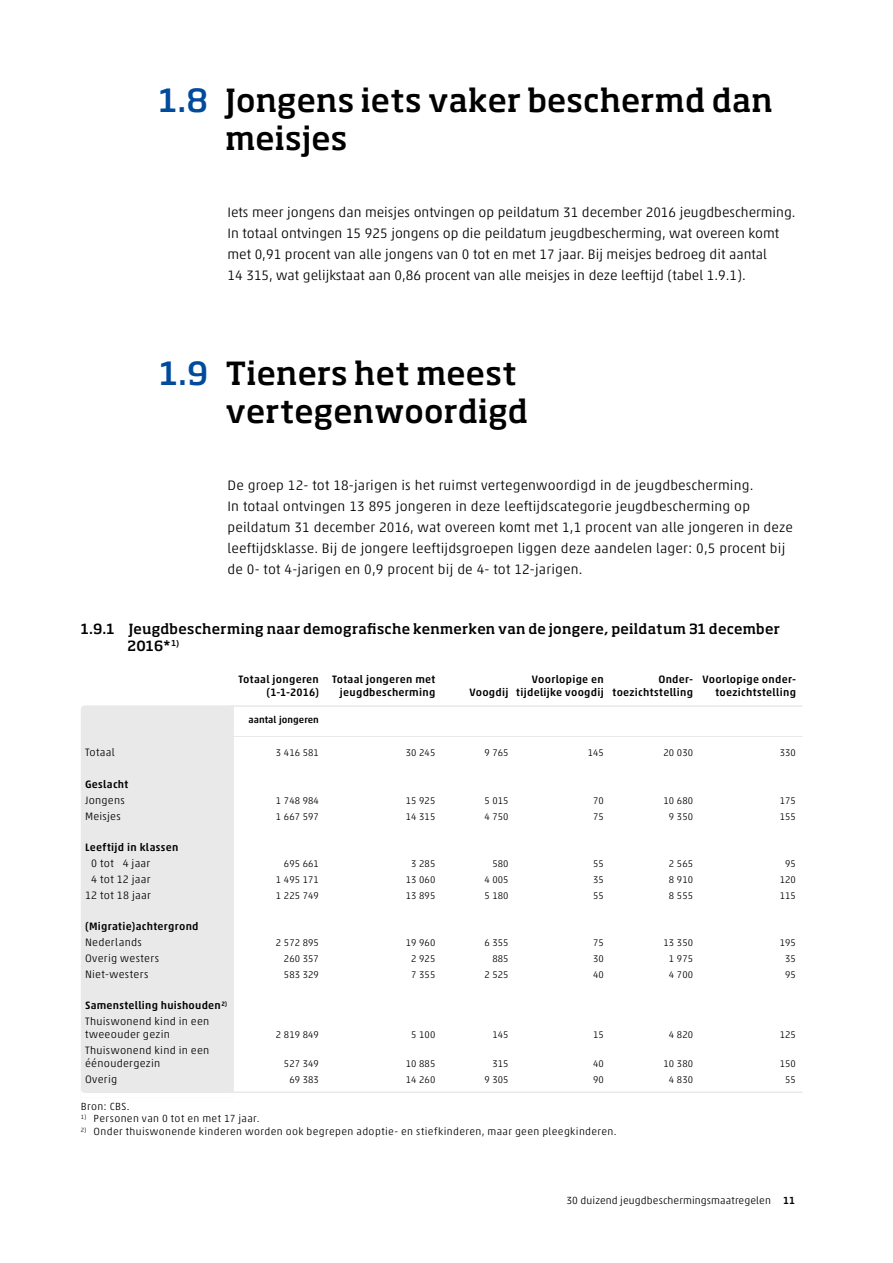
<style>
.page{position:relative;width:893px;height:1263px;background:#fff}
.page>*{position:absolute;margin:0;border:0;box-sizing:border-box;transform-origin:0 0}
.t1{font:500 31.5px/37.5px "Soho Pro";letter-spacing:.005em;color:#000}
.t2{font:300 13.8px/21px "Akko Pro";letter-spacing:.01em;color:#000}
.t3{font:500 13.8px/16.6px "Soho Pro";letter-spacing:.015em;color:#000}
.t4{font:500 10.8px/13px "Akko Pro";letter-spacing:.025em;color:#000;text-align:right}
.t5{font:300 10.8px/13px "Akko Pro";letter-spacing:.025em;color:#000}
.t6{font:300 10.5px "Akko Pro";letter-spacing:.035em;color:#000}
.t7{font:300 10.5px "Akko Pro";letter-spacing:.01em;color:#000}
.t8{font:300 9.75px "Akko Pro";letter-spacing:.005em;color:#000}
.t9{font:500 9.75px "Akko Pro";letter-spacing:.005em;color:#000}
.s1{color:#004b9c}
.s2{font-weight:300}
.s3{font-weight:500}
</style>
<div class="page">
<div style="left:81px;top:711px;width:153px;height:382px;background:#e9e9e9"></div>
<div style="left:85px;top:705px;width:149px;height:6px;background:#e9e9e9"></div>
<svg style="left:81px;top:705px;width:4px;height:6px"></svg>
<hr style="left:230px;top:705px;width:572px;height:2px;background:#e9e9e9">
<hr style="left:234px;top:736px;width:568px;height:1px;background:#e9e9e9">
<svg style="left:81px;top:1089px;width:4px;height:4px"></svg>
<hr style="left:230px;top:1091px;width:572px;height:2px;background:#e9e9e9">
<h1 class="t1" style="left:225px;top:80px;width:549px;text-indent:-66px"><span class="s1">1.8</span> Jongens iets vaker beschermd dan meisjes</h1>
<p class="t2" style="left:227px;top:202px;width:569px">Iets meer jongens dan meisjes ontvingen op peildatum 31 december 2016 jeugdbescherming.<br>In totaal ontvingen 15 925 jongens op die peildatum jeugdbescherming, wat overeen komt met 0,91 procent van alle jongens van 0 tot en met 17 jaar. Bij meisjes bedroeg dit aantal<br>14 315, wat gelijkstaat aan 0,86 procent van alle meisjes in deze leeftijd (tabel 1.9.1).</p>
<h1 class="t1" style="left:225px;top:353px;width:304px;text-indent:-66px"><span class="s1">1.9</span> Tieners het meest vertegenwoordigd</h1>
<p class="t2" style="left:227px;top:475px;width:567px">De groep 12- tot 18-jarigen is het ruimst vertegenwoordigd in de jeugdbescherming.<br>In totaal ontvingen 13 895 jongeren in deze leeftijdscategorie jeugdbescherming op peildatum 31 december 2016, wat overeen komt met 1,1 procent van alle jongeren in deze leeftijdsklasse. Bij de jongere leeftijdsgroepen liggen deze aandelen lager: 0,5 procent bij de 0- tot 4-jarigen en 0,9 procent bij de 4- tot 12-jarigen.</p>
<p class="t3" style="left:128px;top:620px;width:654px;text-indent:-47px">1.9.1 Jeugdbescherming naar demografische kenmerken van de jongere, peildatum 31 december<br>2016*<sup>1)</sup></p>
<p class="t4" style="left:239px;top:673px;width:82px">Totaal jongeren (1-1-2016)</p>
<p class="t4" style="left:332px;top:673px;width:105px">Totaal jongeren met jeugdbescherming</p>
<p class="t4" style="left:516px;top:673px;width:89px">Voorlopige en tijdelijke voogdij</p>
<p class="t4" style="left:612px;top:673px;width:82px">Onder&shy;toezichtstelling</p>
<p class="t4" style="left:702px;top:673px;width:95px">Voorlopige onder&shy;toezichtstelling</p>
<p class="t4" style="left:469px;top:686px;width:41px">Voogdij</p>
<p class="t9" style="left:249px;top:714px;width:72px">aantal jongeren</p>
<p class="t5" style="left:85px;top:746px;width:31px">Totaal</p>
<p class="t8" style="left:276px;top:747px;width:44px">3 416 581</p>
<p class="t8" style="left:406px;top:747px;width:31px">30 245</p>
<p class="t8" style="left:484px;top:747px;width:26px">9 765</p>
<p class="t8" style="left:588px;top:747px;width:18px">145</p>
<p class="t8" style="left:663px;top:747px;width:31px">20 030</p>
<p class="t8" style="left:780px;top:747px;width:18px">330</p>
<p class="t4" style="left:85px;top:777px;width:45px">Geslacht</p>
<p class="t5" style="left:85px;top:793px;width:41px">Jongens</p>
<p class="t8" style="left:276px;top:794px;width:44px">1 748 984</p>
<p class="t8" style="left:406px;top:794px;width:31px">15 925</p>
<p class="t8" style="left:484px;top:794px;width:26px">5 015</p>
<p class="t8" style="left:593px;top:794px;width:12px">70</p>
<p class="t8" style="left:663px;top:794px;width:31px">10 680</p>
<p class="t8" style="left:780px;top:794px;width:18px">175</p>
<p class="t5" style="left:85px;top:809px;width:37px">Meisjes</p>
<p class="t8" style="left:276px;top:810px;width:44px">1 667 597</p>
<p class="t8" style="left:406px;top:810px;width:31px">14 315</p>
<p class="t8" style="left:484px;top:810px;width:26px">4 750</p>
<p class="t8" style="left:593px;top:810px;width:12px">75</p>
<p class="t8" style="left:669px;top:810px;width:26px">9 350</p>
<p class="t8" style="left:780px;top:810px;width:18px">155</p>
<p class="t4" style="left:85px;top:841px;width:95px">Leeftijd in klassen</p>
<p class="t5" style="left:91px;top:857px;width:61px">0 tot 4 jaar</p>
<p class="t8" style="left:284px;top:858px;width:37px">695 661</p>
<p class="t8" style="left:411px;top:858px;width:26px">3 285</p>
<p class="t8" style="left:492px;top:858px;width:18px">580</p>
<p class="t8" style="left:593px;top:858px;width:12px">55</p>
<p class="t8" style="left:669px;top:858px;width:26px">2 565</p>
<p class="t8" style="left:785px;top:858px;width:12px">95</p>
<p class="t5" style="left:91px;top:872px;width:61px">4 tot 12 jaar</p>
<p class="t8" style="left:276px;top:873px;width:44px">1 495 171</p>
<p class="t8" style="left:406px;top:873px;width:31px">13 060</p>
<p class="t8" style="left:484px;top:873px;width:26px">4 005</p>
<p class="t8" style="left:593px;top:873px;width:12px">35</p>
<p class="t8" style="left:669px;top:873px;width:26px">8 910</p>
<p class="t8" style="left:780px;top:873px;width:18px">120</p>
<p class="t5" style="left:85px;top:888px;width:67px">12 tot 18 jaar</p>
<p class="t8" style="left:276px;top:889px;width:44px">1 225 749</p>
<p class="t8" style="left:406px;top:889px;width:31px">13 895</p>
<p class="t8" style="left:484px;top:889px;width:26px">5 180</p>
<p class="t8" style="left:593px;top:889px;width:12px">55</p>
<p class="t8" style="left:669px;top:889px;width:26px">8 555</p>
<p class="t8" style="left:780px;top:889px;width:18px">115</p>
<p class="t4" style="left:85px;top:920px;width:115px">(Migratie)achtergrond</p>
<p class="t5" style="left:85px;top:936px;width:58px">Nederlands</p>
<p class="t8" style="left:276px;top:937px;width:44px">2 572 895</p>
<p class="t8" style="left:406px;top:937px;width:31px">19 960</p>
<p class="t8" style="left:484px;top:937px;width:26px">6 355</p>
<p class="t8" style="left:593px;top:937px;width:12px">75</p>
<p class="t8" style="left:663px;top:937px;width:31px">13 350</p>
<p class="t8" style="left:780px;top:937px;width:18px">195</p>
<p class="t5" style="left:85px;top:951px;width:76px">Overig westers</p>
<p class="t8" style="left:284px;top:953px;width:37px">260 357</p>
<p class="t8" style="left:411px;top:953px;width:26px">2 925</p>
<p class="t8" style="left:492px;top:953px;width:18px">885</p>
<p class="t8" style="left:593px;top:953px;width:12px">30</p>
<p class="t8" style="left:669px;top:953px;width:26px">1 975</p>
<p class="t8" style="left:785px;top:953px;width:12px">35</p>
<p class="t5" style="left:85px;top:967px;width:65px">Niet-westers</p>
<p class="t8" style="left:284px;top:968px;width:37px">583 329</p>
<p class="t8" style="left:411px;top:968px;width:26px">7 355</p>
<p class="t8" style="left:484px;top:968px;width:26px">2 525</p>
<p class="t8" style="left:593px;top:968px;width:12px">40</p>
<p class="t8" style="left:669px;top:968px;width:26px">4 700</p>
<p class="t8" style="left:785px;top:968px;width:12px">95</p>
<p class="t4" style="left:85px;top:997px;width:144px;line-height:15.8px;text-align:left">Samenstelling huishouden<sup>2)<br></sup><span class="s2">Thuiswonend kind in een</span></p>
<p class="t5" style="left:85px;top:1028px;width:86px">tweeouder gezin</p>
<p class="t8" style="left:276px;top:1029px;width:44px">2 819 849</p>
<p class="t8" style="left:411px;top:1029px;width:26px">5 100</p>
<p class="t8" style="left:492px;top:1029px;width:18px">145</p>
<p class="t8" style="left:593px;top:1029px;width:12px">15</p>
<p class="t8" style="left:669px;top:1029px;width:26px">4 820</p>
<p class="t8" style="left:780px;top:1029px;width:18px">125</p>
<p class="t5" style="left:85px;top:1043px;width:126px">Thuiswonend kind in een éénoudergezin</p>
<p class="t8" style="left:284px;top:1058px;width:37px">527 349</p>
<p class="t8" style="left:406px;top:1058px;width:31px">10 885</p>
<p class="t8" style="left:492px;top:1058px;width:18px">315</p>
<p class="t8" style="left:593px;top:1058px;width:12px">40</p>
<p class="t8" style="left:663px;top:1058px;width:31px">10 380</p>
<p class="t8" style="left:780px;top:1058px;width:18px">150</p>
<p class="t5" style="left:85px;top:1072px;width:34px">Overig</p>
<p class="t8" style="left:289px;top:1073px;width:31px">69 383</p>
<p class="t8" style="left:406px;top:1073px;width:31px">14 260</p>
<p class="t8" style="left:484px;top:1073px;width:26px">9 305</p>
<p class="t8" style="left:593px;top:1073px;width:12px">90</p>
<p class="t8" style="left:669px;top:1073px;width:26px">4 830</p>
<p class="t8" style="left:785px;top:1073px;width:12px">55</p>
<p class="t6" style="left:81px;top:1100px;width:50px">Bron: CBS.</p>
<p class="t6" style="left:81px;top:1112px;width:180px"><sup>1)</sup> Personen van 0 tot en met 17 jaar.</p>
<p class="t6" style="left:81px;top:1125px;width:537px"><sup>2)</sup> Onder thuiswonende kinderen worden ook begrepen adoptie- en stiefkinderen, maar geen pleegkinderen.</p>
<p class="t7" style="left:566px;top:1194px;width:230px">30 duizend jeugdbeschermingsmaatregelen <span class="s3">11</span></p>
</div>
